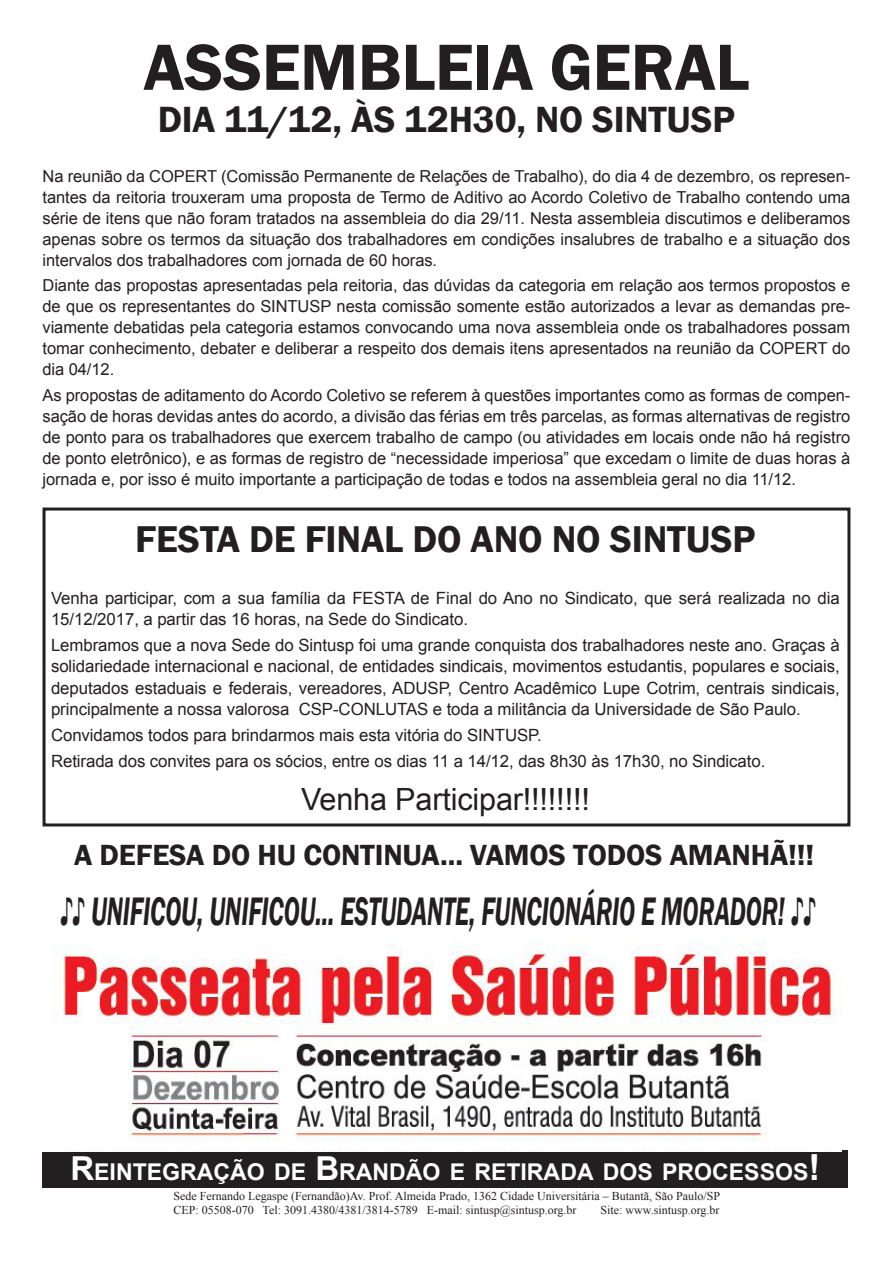
<style>
.page{position:relative;width:893px;height:1263px;background:#fff}
.page>*{position:absolute;margin:0;border:0;box-sizing:border-box;transform-origin:0 0}
.Título_3{font:600 67.5px "Franklin Gothic";letter-spacing:-.005em;color:#231f20}
.Título_3-2{font:italic 600 40.95px "Franklin Gothic";letter-spacing:-.005em;color:#231f20;scale:.61 1}
.Título_3-3{font:600 38.25px "Franklin Gothic";letter-spacing:-.005em;color:#231f20}
.Título_3-4{font:600 37.5px "Franklin Gothic";letter-spacing:-.005em;color:#231f20}
.Título_3-5{font:30.6px "Arial";letter-spacing:-.005em;color:#231f20}
.Título_3-6{font:600 30px "Franklin Gothic";letter-spacing:-.005em;color:#231f20}
.t1{font:700 23.1px "Arial";color:#fff}
.Título_3-7{font:16.8px/21.5px "Arial";letter-spacing:-.005em;color:#231f20}
.Título_3-8{font:16.5px/21px "Arial";letter-spacing:-.005em;color:#231f20;text-align:justify}
.t2{font:12px/14.4px "Times New Roman";color:#231f20}
.s1{font-size:33px}
.s2{font-size:36px}
</style>
<div class="page">
<div style="left:43px;top:1150px;width:805px;height:37px;background:#231f20"></div>
<img style="left:43px;top:942px;width:798px;height:209px">
<div style="left:43px;top:507px;width:807px;height:319px;border:3px solid #231f20"></div>
<p class="Título_3" style="left:144px;top:26px;width:607px">ASSEMBLEIA GERAL</p>
<p class="Título_3-4" style="left:158px;top:96px;width:579px">DIA 11/12, ÀS 12H30, NO SINTUSP</p>
<p class="Título_3-8" style="left:43px;top:166px;width:809px">Na reunião da COPERT (Comissão Permanente de Relações de Trabalho), do dia 4 de dezembro, os represen&shy;tantes da reitoria trouxeram uma proposta de Termo de Aditivo ao Acordo Coletivo de Trabalho contendo uma série de itens que não foram tratados na assembleia do dia 29/11. Nesta assembleia discutimos e deliberamos apenas sobre os termos da situação dos trabalhadores em condições insalubres de trabalho e a situação dos intervalos dos trabalhadores com jornada de 60 horas.</p>
<p class="Título_3-8" style="left:43px;top:275px;width:809px">Diante das propostas apresentadas pela reitoria, das dúvidas da categoria em relação aos termos propostos e de que os representantes do SINTUSP nesta comissão somente estão autorizados a levar as demandas pre&shy;viamente debatidas pela categoria estamos convocando uma nova assembleia onde os trabalhadores possam tomar conhecimento, debater e deliberar a respeito dos demais itens apresentados na reunião da COPERT do dia 04/12.</p>
<p class="Título_3-8" style="left:43px;top:384px;width:809px">As propostas de aditamento do Acordo Coletivo se referem à questões importantes como as formas de compen&shy;sação de horas devidas antes do acordo, a divisão das férias em três parcelas, as formas alternativas de registro de ponto para os trabalhadores que exercem trabalho de campo (ou atividades em locais onde não há registro de ponto eletrônico), e as formas de registro de “necessidade imperiosa” que excedam o limite de duas horas à jornada e, por isso é muito importante a participação de todas e todos na assembleia geral no dia 11/12.</p>
<p class="Título_3-3" style="left:135px;top:516px;width:622px">FESTA DE FINAL DO ANO NO SINTUSP</p>
<p class="Título_3-7" style="left:51px;top:587px;width:790px">Venha participar, com a sua família da FESTA de Final do Ano no Sindicato, que será realizada no dia<br>15/12/2017, a partir das 16 horas, na Sede do Sindicato.</p>
<p class="Título_3-7" style="left:51px;top:634px;width:790px;text-align:justify">Lembramos que a nova Sede do Sintusp foi uma grande conquista dos trabalhadores neste ano. Graças à solidariedade internacional e nacional, de entidades sindicais, movimentos estudantis, populares e sociais, deputados estaduais e federais, vereadores, ADUSP, Centro Acadêmico Lupe Cotrim, centrais sindicais, principalmente a nossa valorosa CSP-CONLUTAS e toda a militância da Universidade de São Paulo.</p>
<p class="Título_3-7" style="left:51px;top:725px;width:492px">Convidamos todos para brindarmos mais esta vitória do SINTUSP.</p>
<p class="Título_3-7" style="left:51px;top:750px;width:716px">Retirada dos convites para os sócios, entre os dias 11 a 14/12, das 8h30 às 17h30, no Sindicato.</p>
<p class="Título_3-5" style="left:301px;top:779px;width:290px">Venha Participar!!!!!!!!</p>
<p class="Título_3-6" style="left:74px;top:837px;width:742px">A DEFESA DO HU CONTINUA... VAMOS TODOS AMANHÃ!!!</p>
<p class="Título_3-2" style="left:60px;top:885px;width:1240px">♪♪ UNIFICOU, UNIFICOU... ESTUDANTE, FUNCIONÁRIO E MORADOR! ♪♪</p>
<h3 class="t1" style="left:70px;top:1156px;width:751px"><span class="s1">R</span>EINTEGRAÇÃO DE <span class="s1">B</span>RANDÃO E RETIRADA DOS PROCESSOS<span class="s2">!</span></h3>
<p class="t2" style="left:173px;top:1188px;width:548px">Sede Fernando Legaspe (Fernandão)Av. Prof. Almeida Prado, 1362 Cidade Universitária – Butantã, São Paulo/SP<br>CEP: 05508-070 Tel: 3091.4380/4381/3814-5789 E-mail: sintusp@sintusp.org.br</p>
<p class="t2" style="left:601px;top:1203px;width:121px">Site: www.sintusp.org.br</p>
</div>
